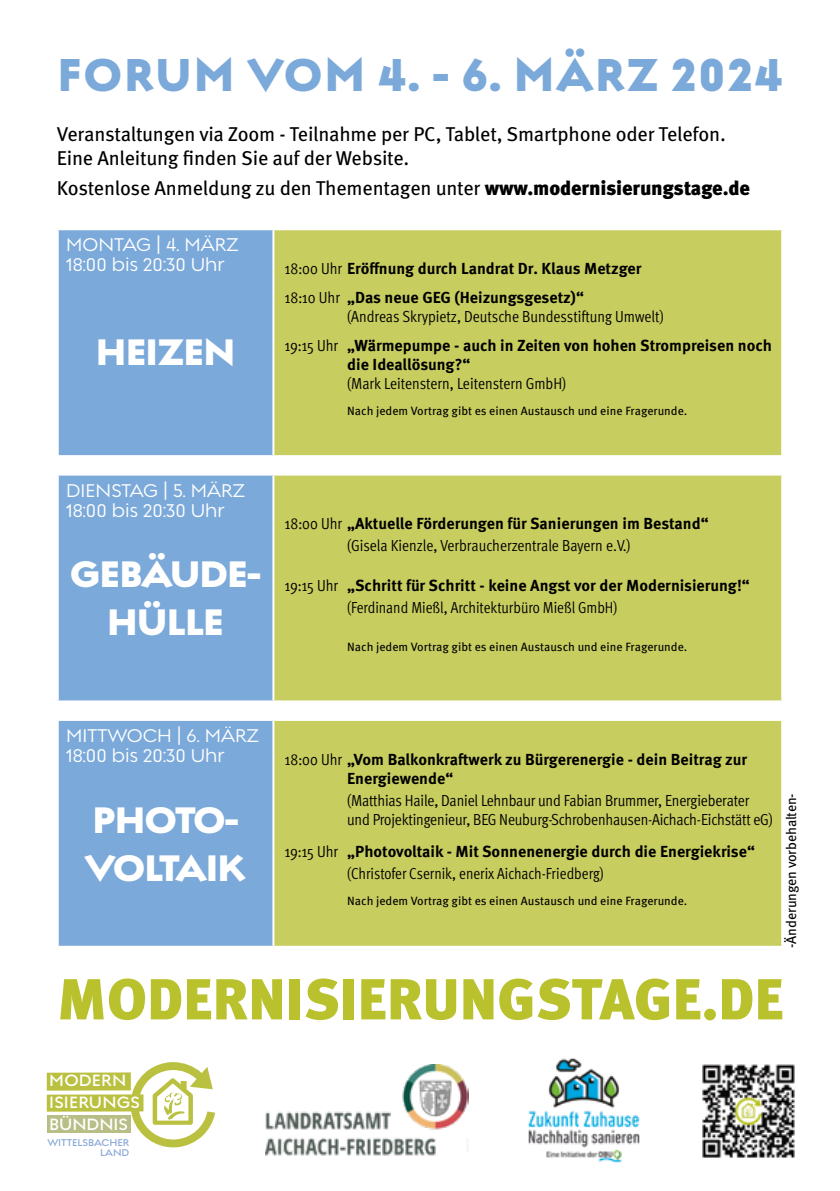
<style>
.page{position:relative;width:840px;height:1191px;background:#fff}
.page>*{position:absolute;margin:0;border:0;box-sizing:border-box;transform-origin:0 0}
.t1{font:900 57.6px "Meta Pro";color:#b9c22d}
.t2{font:800 50px "Regulator Nova";letter-spacing:.02em;color:#7ba9d9;scale:.95 1}
.t3{font:800 40px/48px "Regulator Nova";letter-spacing:-.05em;color:#fff;text-align:center}
.t4{font:20px/24px "Meta Pro";letter-spacing:-.01em;color:#000}
.t5{font:500 20px/20px "Regulator Nova";color:#fff}
.t6{font:600 17.8px/21.6px "Regulator Nova";letter-spacing:.01em;color:#fff}
.t7{font:700 16px/19.2px "Meta Pro";color:#000}
.t8{font:16px/19.2px "Meta Pro Cond Norm";letter-spacing:-.01em;color:#000}
.t9{font:14px "Meta Pro";letter-spacing:-.01em;color:#000}
.t10{font:12px "Meta Pro";color:#000}
.t11{font:600 10.6px/10px "Regulator Nova";letter-spacing:-.005em;color:#8aa8d7;text-align:right}
.s1{font-weight:900}
.s2{font-family:"Meta Pro Cond Norm";font-weight:400}
</style>
<div class="page">
<div style="left:59px;top:230px;width:213px;height:715px;background:#7ba9d9"></div>
<div style="left:274px;top:230px;width:506px;height:715px;background:#c8cd5f"></div>
<hr style="left:57px;top:455px;width:216px;height:2px;background:#fff">
<hr style="left:273px;top:455px;width:509px;height:2px;background:#fff">
<hr style="left:57px;top:473px;width:216px;height:2px;background:#fff">
<hr style="left:273px;top:473px;width:509px;height:2px;background:#fff">
<hr style="left:57px;top:700px;width:216px;height:2px;background:#fff">
<hr style="left:273px;top:700px;width:509px;height:2px;background:#fff">
<hr style="left:57px;top:719px;width:216px;height:2px;background:#fff">
<hr style="left:273px;top:719px;width:509px;height:2px;background:#fff">
<svg style="left:130px;top:1062px;width:85px;height:85px"></svg>
<div style="left:47px;top:1094px;width:96px;height:17px;background:#bac040"></div>
<div style="left:47px;top:1115px;width:83px;height:18px;background:#b8be86"></div>
<div style="left:47px;top:1072px;width:84px;height:18px;background:#bac040"></div>
<img style="left:266px;top:1064px;width:202px;height:92px">
<img style="left:528px;top:1058px;width:110px;height:105px">
<img style="left:702px;top:1064px;width:93px;height:94px">
<h2 class="t2" style="left:57px;top:44px;width:765px">FORUM VOM 4. - 6. MÄRZ 2024</h2>
<p class="t4" style="left:57px;top:121px;width:670px">Veranstaltungen via Zoom - Teilnahme per PC, Tablet, Smartphone oder Telefon.<br>Eine Anleitung finden Sie auf der Website.</p>
<p class="t4" style="left:57px;top:175px;width:694px">Kostenlose Anmeldung zu den Thementagen unter <span class="s1">www.modernisierungstage.de</span></p>
<p class="t5" style="left:66px;top:235px;width:174px">MONTAG | 4. MÄRZ<br>18:00 bis 20:30 Uhr</p>
<h3 class="t3" style="left:95px;top:327px;width:142px">HEIZEN</h3>
<p class="t7" style="left:284px;top:252px;width:358px;line-height:29px"><span class="s2">18:00 Uhr</span> Eröffnung durch Landrat Dr. Klaus Metzger<br><span class="s2">18:10 Uhr</span> „Das neue GEG (Heizungsgesetz)“</p>
<p class="t8" style="left:347px;top:306px;width:318px">(Andreas Skrypietz, Deutsche Bundesstiftung Umwelt)</p>
<p class="t7" style="left:347px;top:335px;width:426px;text-indent:-62px"><span class="s2">19:15 Uhr</span> „Wärmepumpe - auch in Zeiten von hohen Strompreisen noch die Ideallösung?“</p>
<p class="t8" style="left:347px;top:373px;width:220px">(Mark Leitenstern, Leitenstern GmbH)</p>
<p class="t10" style="left:347px;top:402px;width:341px">Nach jedem Vortrag gibt es einen Austausch und eine Fragerunde.</p>
<p class="t5" style="left:66px;top:480px;width:180px">DIENSTAG | 5. MÄRZ<br>18:00 bis 20:30 Uhr</p>
<h3 class="t3" style="left:69px;top:550px;width:194px">GEBÄUDE-<br>HÜLLE</h3>
<p class="t7" style="left:284px;top:513px;width:425px"><span class="s2">18:00 Uhr</span> „Aktuelle Förderungen für Sanierungen im Bestand“</p>
<p class="t8" style="left:347px;top:535px;width:285px">(Gisela Kienzle, Verbraucherzentrale Bayern e.V.)</p>
<p class="t7" style="left:284px;top:575px;width:466px"><span class="s2">19:15 Uhr</span> „Schritt für Schritt - keine Angst vor der Modernisierung!“</p>
<p class="t8" style="left:347px;top:597px;width:271px">(Ferdinand Mießl, Architekturbüro Mießl GmbH)</p>
<p class="t10" style="left:347px;top:637px;width:341px">Nach jedem Vortrag gibt es einen Austausch und eine Fragerunde.</p>
<p class="t5" style="left:66px;top:725px;width:194px">MITTWOCH | 6. MÄRZ<br>18:00 bis 20:30 Uhr</p>
<h3 class="t3" style="left:85px;top:795px;width:163px;text-align:left">PHOTO-<br>VOLTAIK</h3>
<p class="t7" style="left:347px;top:748px;width:401px;text-indent:-62px"><span class="s2">18:00 Uhr</span> „Vom Balkonkraftwerk zu Bürgerenergie - dein Beitrag zur<br>Energiewende“</p>
<p class="t8" style="left:347px;top:790px;width:427px">(Matthias Haile, Daniel Lehnbaur und Fabian Brummer, Energieberater und Projektingenieur, BEG Neuburg-Schrobenhausen-Aichach-Eichstätt eG)</p>
<p class="t7" style="left:284px;top:841px;width:471px"><span class="s2">19:15 Uhr</span> „Photovoltaik - Mit Sonnenenergie durch die Energiekrise“</p>
<p class="t8" style="left:347px;top:863px;width:258px">(Christofer Csernik, enerix Aichach-Friedberg)</p>
<p class="t10" style="left:347px;top:892px;width:341px">Nach jedem Vortrag gibt es einen Austausch und eine Fragerunde.</p>
<p class="t9" style="left:780px;top:947px;width:156px;rotate:-90deg">-Änderungen vorbehalten-</p>
<h1 class="t1" style="left:57px;top:953px;width:727px">MODERNISIERUNGSTAGE.DE</h1>
<p class="t6" style="left:49px;top:1069px;width:92px">MODERN<br>ISIERUNGS<br>BÜNDNIS</p>
<p class="t11" style="left:47px;top:1137px;width:83px">WITTELSBACHER<br>LAND</p>
</div>
